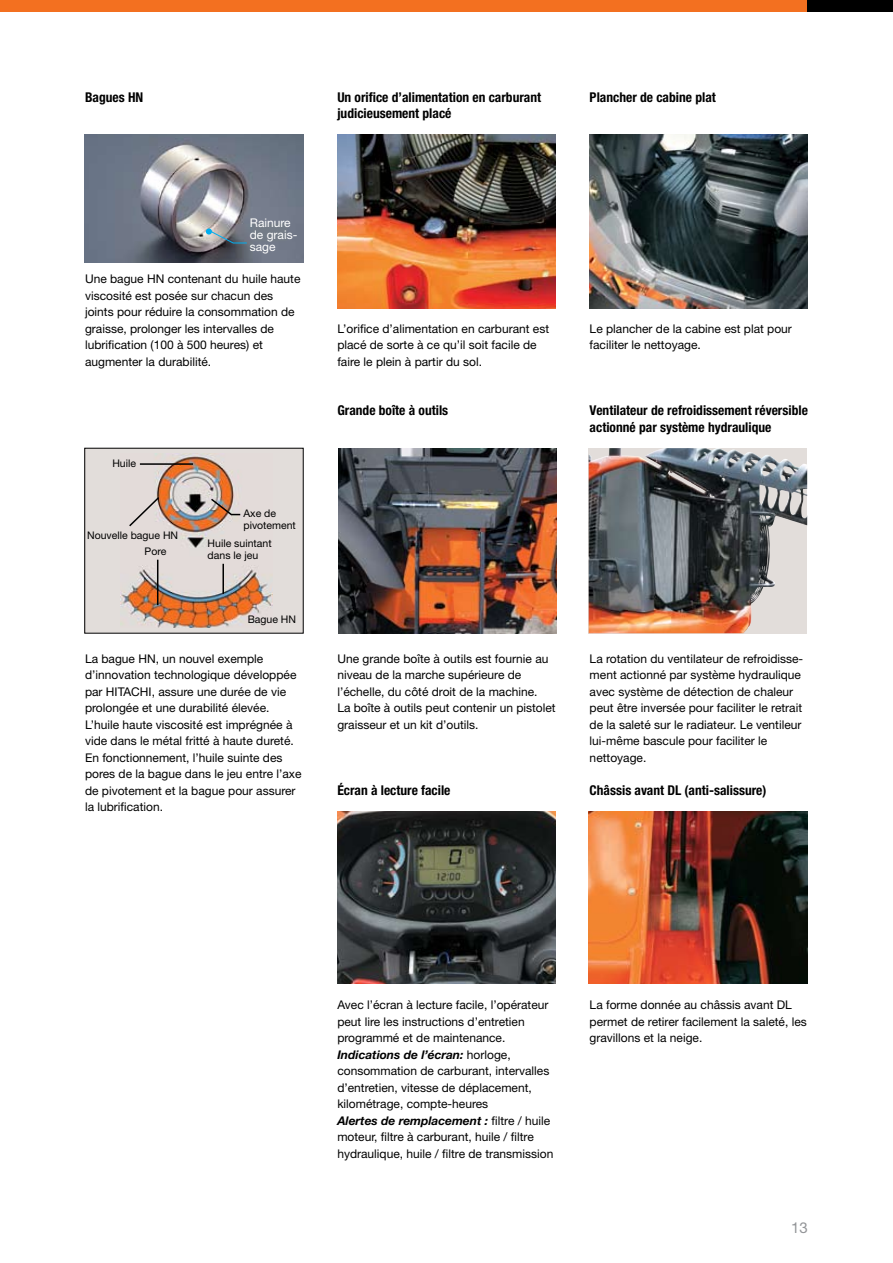
<style>
.page{position:relative;width:893px;height:1263px;background:#fff}
.page>*{position:absolute;margin:0;border:0;box-sizing:border-box;transform-origin:0 0}
.t1{font:15px "Helvetica Neue";color:#939598}
.t2{font:700 condensed 13.5px/16.5px "Helvetica Neue";color:#000}
.t3{font:12px/16.5px "Helvetica Neue";color:#000}
.t4{font:12px/12px "Helvetica Neue";color:#fff}
.t5{font:10.5px/12px "Helvetica Neue";color:#000}
.s1{font-weight:700;font-style:italic}
</style>
<div class="page">
<img style="left:85px;top:135px;width:218px;height:127px">
<svg style="left:205px;top:228px;width:43px;height:16px"></svg>
<img style="left:337px;top:135px;width:218px;height:174px">
<img style="left:338px;top:448px;width:219px;height:185px">
<img style="left:589px;top:135px;width:219px;height:174px">
<img style="left:589px;top:448px;width:218px;height:185px">
<img style="left:589px;top:811px;width:218px;height:172px">
<div style="left:85px;top:448px;width:218px;height:185px;background:#e2ddda"></div>
<img style="left:121px;top:453px;width:151px;height:174px">
<hr style="left:140px;top:463px;width:53px;height:2px;background:#000">
<svg style="left:128px;top:495px;width:33px;height:33px"></svg>
<svg style="left:209px;top:497px;width:33px;height:19px"></svg>
<hr style="left:157px;top:560px;width:1px;height:45px;background:#000">
<hr style="left:222px;top:564px;width:2px;height:30px;background:#000">
<img style="left:337px;top:811px;width:219px;height:172px">
<div style="left:0;top:0;width:893px;height:11px;background:#f37020"></div>
<div style="left:808px;top:0;width:85px;height:11px;background:#000"></div>
<p class="t2" style="left:85px;top:88px;width:60px">Bagues HN</p>
<p class="t2" style="left:337px;top:88px;width:205px">Un orifice d’alimentation en carburant judicieusement placé</p>
<p class="t2" style="left:590px;top:88px;width:128px">Plancher de cabine plat</p>
<p class="t4" style="left:250px;top:217px;width:49px">Rainure de grais&shy;sage</p>
<p class="t3" style="left:85px;top:270px;width:217px">Une bague HN contenant du huile haute viscosité est posée sur chacun des joints pour réduire la consommation de graisse, prolonger les intervalles de lubrification (100 à 500 heures) et augmenter la durabilité.</p>
<p class="t5" style="left:112px;top:457px;width:25px">Huile</p>
<p class="t5" style="left:243px;top:507px;width:54px">Axe de pivotement</p>
<p class="t5" style="left:145px;top:527px;width:35px;line-height:16.4px;text-indent:-57px">Nouvelle bague HN<br>Pore</p>
<p class="t5" style="left:208px;top:537px;width:65px">Huile suintant dans le jeu</p>
<p class="t5" style="left:248px;top:613px;width:50px">Bague HN</p>
<p class="t3" style="left:85px;top:650px;width:218px">La bague HN, un nouvel exemple d’innovation technologique développée par HITACHI, assure une durée de vie prolongée et une durabilité élevée.<br>L’huile haute viscosité est imprégnée à vide dans le métal fritté à haute dureté.<br>En fonctionnement, l’huile suinte des pores de la bague dans le jeu entre l’axe de pivotement et la bague pour assurer la lubrification.</p>
<p class="t3" style="left:337px;top:320px;width:213px">L’orifice d’alimentation en carburant est placé de sorte à ce qu’il soit facile de faire le plein à partir du sol.</p>
<p class="t2" style="left:337px;top:402px;width:112px">Grande boîte à outils</p>
<p class="t3" style="left:590px;top:320px;width:204px">Le plancher de la cabine est plat pour faciliter le nettoyage.</p>
<p class="t2" style="left:590px;top:402px;width:220px">Ventilateur de refroidissement réversible actionné par système hydraulique</p>
<p class="t3" style="left:337px;top:650px;width:220px">Une grande boîte à outils est fournie au niveau de la marche supérieure de l’échelle, du côté droit de la machine.<br>La boîte à outils peut contenir un pistolet graisseur et un kit d’outils.</p>
<p class="t2" style="left:337px;top:781px;width:115px">Écran à lecture facile</p>
<p class="t3" style="left:590px;top:650px;width:215px">La rotation du ventilateur de refroidisse&shy;ment actionné par système hydraulique avec système de détection de chaleur peut être inversée pour faciliter le retrait de la saleté sur le radiateur. Le ventileur lui-même bascule pour faciliter le nettoyage.</p>
<p class="t2" style="left:590px;top:781px;width:178px">Châssis avant DL (anti-salissure)</p>
<p class="t3" style="left:337px;top:996px;width:218px">Avec l’écran à lecture facile, l’opérateur peut lire les instructions d’entretien programmé et de maintenance.<br><span class="s1">Indications de l’écran:</span> horloge, consommation de carburant, intervalles d’entretien, vitesse de déplacement, kilométrage, compte-heures<br><span class="s1">Alertes de remplacement :</span> filtre / huile moteur, filtre à carburant, huile / filtre hydraulique, huile / filtre de transmission</p>
<p class="t3" style="left:590px;top:996px;width:219px">La forme donnée au châssis avant DL permet de retirer facilement la saleté, les gravillons et la neige.</p>
<p class="t1" style="left:791px;top:1219px;width:18px">13</p>
</div>
